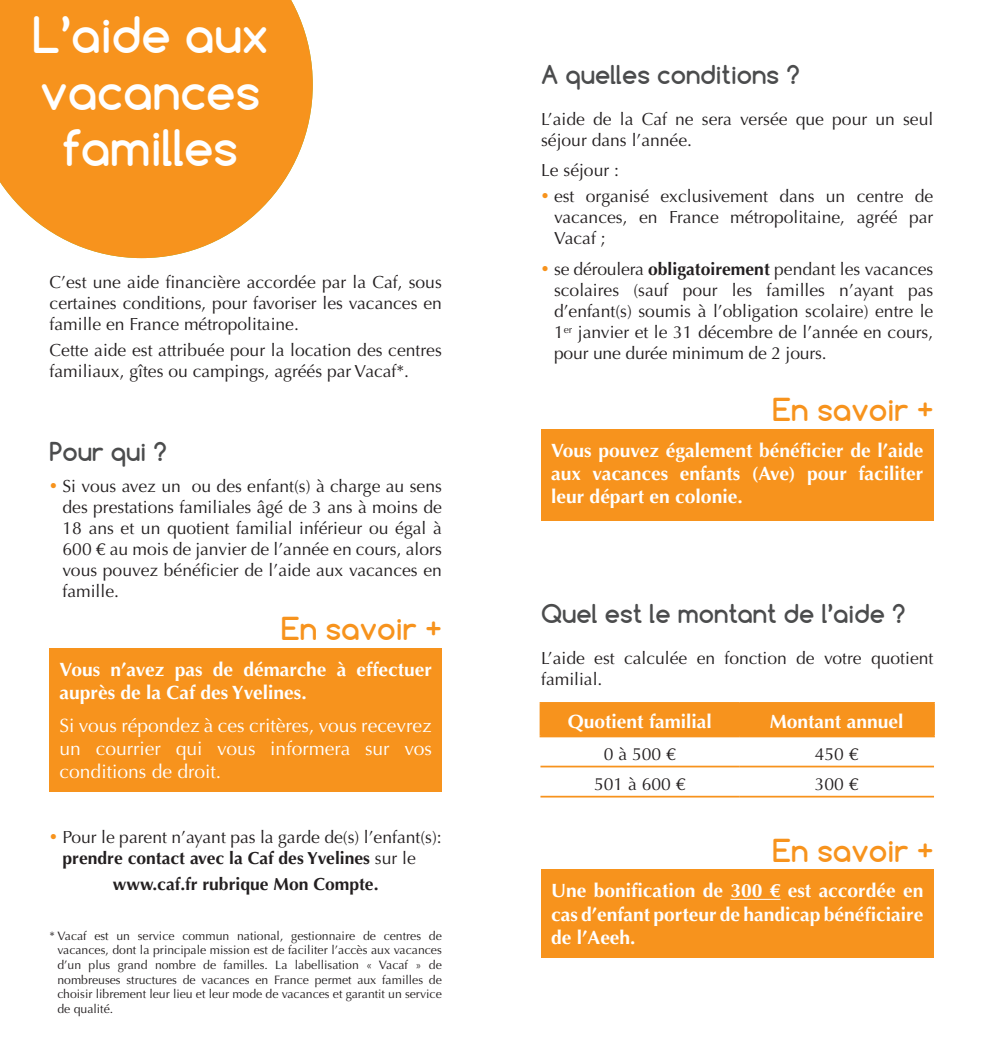
<style>
.page{position:relative;width:983px;height:1042px;background:#fff}
.page>*{position:absolute;margin:0;border:0;box-sizing:border-box;transform-origin:0 0}
.t1{font:700 47.25px/56.7px "Comfortaa";color:#fff;text-align:center}
.t2{font:700 29.75px "Comfortaa";color:#f7931d}
.t3{font:700 24.5px "Comfortaa";color:#4b4c4d}
.t4{font:700 19.25px/23.1px "Optima";color:#fff;text-align:justify}
.t5{font:19.25px/23.1px "Optima";color:#fff;text-align:justify}
.t6{font:17.5px/21px "Optima";color:#231f20;text-align:justify}
.t7{font:700 17.5px "Optima";color:#231f20}
.t8{font:12.25px/14.7px "Optima";color:#231f20;text-align:justify}
.s1{color:#f7931d}
.s2{font-weight:700}
</style>
<div class="page">
<svg style="left:0;top:0;width:313px;height:258px;background:#f7a039"></svg>
<div style="left:50px;top:648px;width:391px;height:144px;background:#f7931d"></div>
<div style="left:541px;top:870px;width:392px;height:88px;background:#f7931d"></div>
<hr style="left:730px;top:899px;width:50px;height:1px;background:#fff">
<div style="left:541px;top:704px;width:391px;height:31px;background:#f7931d"></div>
<hr style="left:539px;top:704px;width:2px;height:31px;background:#f7931d">
<hr style="left:539px;top:702px;width:200px;height:2px;background:#f7931d">
<hr style="left:739px;top:702px;width:195px;height:2px;background:#f7931d">
<hr style="left:738px;top:704px;width:1px;height:31px;background:#f7931d">
<hr style="left:932px;top:704px;width:2px;height:31px;background:#f7931d">
<hr style="left:539px;top:735px;width:200px;height:2px;background:#f7931d">
<hr style="left:739px;top:735px;width:195px;height:2px;background:#f7931d">
<hr style="left:540px;top:766px;width:199px;height:1px;background:#f7931d">
<hr style="left:739px;top:766px;width:194px;height:1px;background:#f7931d">
<hr style="left:540px;top:796px;width:199px;height:1px;background:#f7931d">
<hr style="left:739px;top:796px;width:194px;height:1px;background:#f7931d">
<div style="left:541px;top:429px;width:392px;height:92px;background:#f7931d"></div>
<p class="t1" style="left:32px;top:6px;width:237px">L’aide aux vacances familles</p>
<p class="t6" style="left:50px;top:271px;width:393px">C’est une aide financière accordée par la Caf, sous certaines conditions, pour favoriser les vacances en famille en France métropolitaine.</p>
<p class="t6" style="left:50px;top:339px;width:393px">Cette aide est attribuée pour la location des centres familiaux, gîtes ou campings, agréés par Vacaf*.</p>
<p class="t3" style="left:50px;top:436px;width:119px">Pour qui ?</p>
<p class="t6" style="left:62px;top:476px;width:381px;text-indent:-13px"><span class="s1">•</span> Si vous avez un ou des enfant(s) à charge au sens des prestations familiales âgé de 3 ans à moins de 18 ans et un quotient familial inférieur ou égal à 600 € au mois de janvier de l’année en cours, alors vous pouvez bénéficier de l’aide aux vacances en famille.</p>
<p class="t2" style="left:281px;top:609px;width:162px">En savoir +</p>
<p class="t4" style="left:60px;top:658px;width:374px">Vous n’avez pas de démarche à effectuer auprès de la Caf des Yvelines.</p>
<p class="t5" style="left:60px;top:714px;width:374px">Si vous répondez à ces critères, vous recevrez un courrier qui vous informera sur vos conditions de droit.</p>
<p class="t6" style="left:62px;top:827px;width:380px;text-indent:-13px"><span class="s1">•</span> Pour le parent n’ayant pas la garde de(s) l’enfant(s): <span class="s2">prendre contact avec la Caf des Yvelines</span> sur le</p>
<p class="t7" style="left:113px;top:874px;width:267px">www.caf.fr rubrique Mon Compte.</p>
<p class="t8" style="left:57px;top:928px;width:386px;text-indent:-8px">* Vacaf est un service commun national, gestionnaire de centres de vacances, dont la principale mission est de faciliter l’accès aux vacances d’un plus grand nombre de familles. La labellisation « Vacaf » de nombreuses structures de vacances en France permet aux familles de choisir librement leur lieu et leur mode de vacances et garantit un service de qualité.</p>
<p class="t3" style="left:541px;top:59px;width:260px">A quelles conditions ?</p>
<p class="t6" style="left:541px;top:108px;width:393px">L’aide de la Caf ne sera versée que pour un seul séjour dans l’année.</p>
<p class="t6" style="left:541px;top:160px;width:79px">Le séjour :</p>
<p class="t6" style="left:554px;top:186px;width:381px;text-indent:-13px"><span class="s1">•</span> est organisé exclusivement dans un centre de vacances, en France métropolitaine, agréé par Vacaf ;</p>
<p class="t6" style="left:554px;top:259px;width:381px;text-indent:-13px"><span class="s1">•</span> se déroulera <span class="s2">obligatoirement</span> pendant les vacances scolaires (sauf pour les familles n’ayant pas d’enfant(s) soumis à l’obligation scolaire) entre le 1<sup>er</sup> janvier et le 31 décembre de l’année en cours, pour une durée minimum de 2 jours.</p>
<p class="t2" style="left:772px;top:391px;width:162px">En savoir +</p>
<p class="t4" style="left:551px;top:439px;width:374px">Vous pouvez également bénéficier de l’aide aux vacances enfants (Ave) pour faciliter leur départ en colonie.</p>
<p class="t3" style="left:541px;top:598px;width:366px">Quel est le montant de l’aide ?</p>
<p class="t6" style="left:541px;top:648px;width:393px">L’aide est calculée en fonction de votre quotient familial.</p>
<p class="t4" style="left:567px;top:710px;width:146px">Quotient familial</p>
<p class="t4" style="left:769px;top:710px;width:135px">Montant annuel</p>
<p class="t6" style="left:603px;top:743px;width:73px">0 à 500 €</p>
<p class="t6" style="left:814px;top:743px;width:45px">450 €</p>
<p class="t6" style="left:594px;top:773px;width:93px">501 à 600 €</p>
<p class="t6" style="left:814px;top:773px;width:45px">300 €</p>
<p class="t2" style="left:772px;top:831px;width:162px">En savoir +</p>
<p class="t4" style="left:551px;top:879px;width:374px">Une bonification de 300 € est accordée en cas d’enfant porteur de handicap bénéficiaire de l’Aeeh.</p>
</div>
